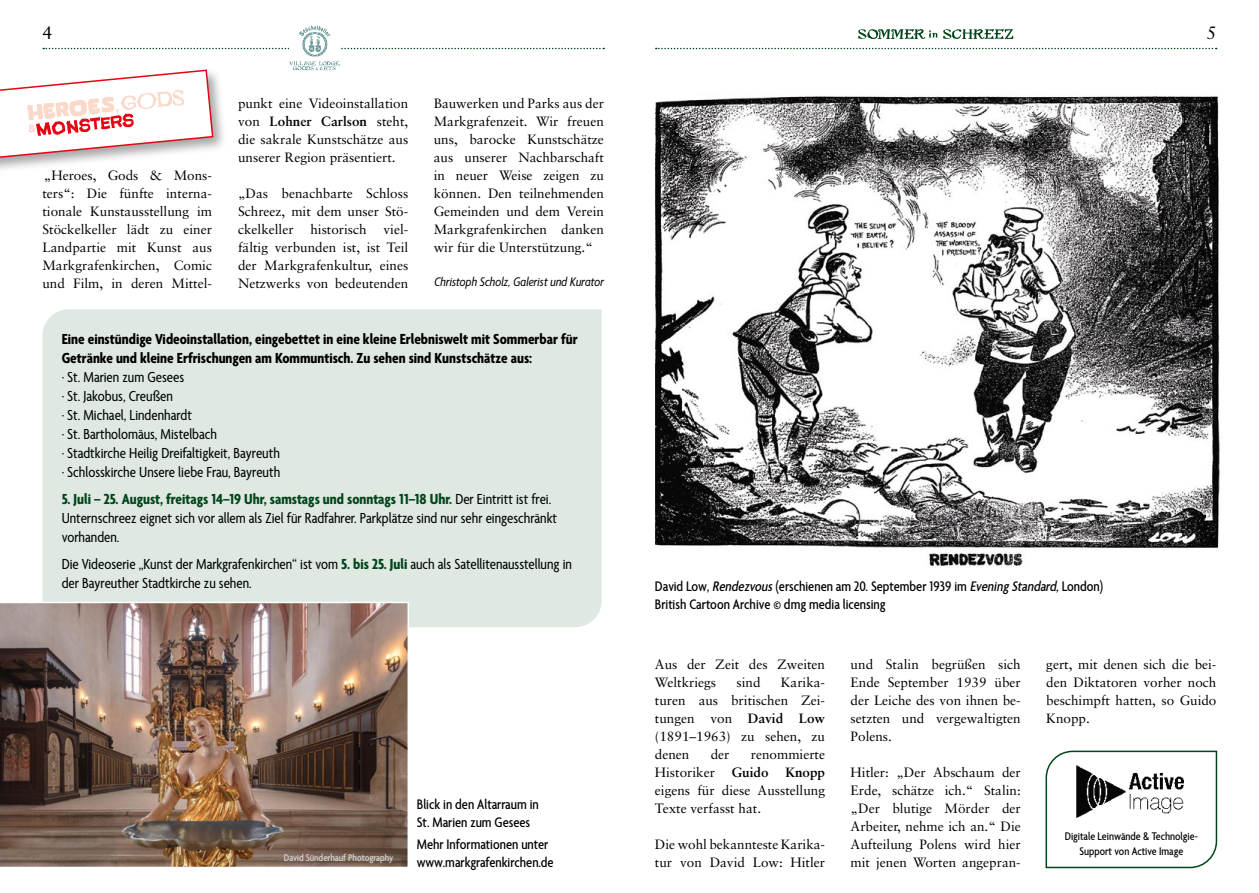
<style>
.page{position:relative;width:1259px;height:893px;background:#fff}
.page>*{position:absolute;margin:0;border:0;box-sizing:border-box;transform-origin:0 0}
.t1{font:18px "Sabon LT Pro";color:#000}
.t2{font:15.75px/18.9px "Agenda One Condensed";color:#000}
.t3{font:700 15.75px/18.9px "Agenda One Condensed";color:#000}
.t4{font:500 15px/18px "Agenda One Condensed";color:#000}
.t5{font:13.5px/18px "Sabon LT Pro";color:#000;text-align:justify}
.t6{font:italic 13.5px "Agenda One Condensed";color:#000}
.t7{font:500 12px/15px "Agenda One Condensed";color:#000;text-align:center}
.t8{font:500 10.5px "Agenda One Condensed";color:#dadada}
.s1{font-weight:700}
.s2{font-weight:700;color:#00451a}
.s3{font-style:italic}
</style>
<div class="page">
<svg style="left:656px;top:48px;width:560px;height:1px"></svg>
<svg style="left:858px;top:29px;width:155px;height:10px"></svg>
<img style="left:655px;top:96px;width:565px;height:470px">
<div style="left:42px;top:309px;width:559px;height:318px;background:#dfe8e1"></div>
<svg style="left:1045px;top:750px;width:173px;height:119px"></svg>
<svg style="left:0;top:26px;width:604px;height:138px"></svg>
<img style="left:0;top:602px;width:409px;height:265px">
<h1 class="t1" style="left:43px;top:22px;width:12px">4</h1>
<h1 class="t1" style="left:1206px;top:22px;width:12px">5</h1>
<p class="t5" style="left:42px;top:166px;width:171px">„Heroes, Gods &amp; Mons&shy;ters“: Die fünfte interna&shy;tionale Kunstausstellung im Stöckelkeller lädt zu einer Landpartie mit Kunst aus Markgrafenkirchen, Comic und Film, in deren Mittel-</p>
<p class="t5" style="left:238px;top:94px;width:172px">punkt eine Videoinstallation von <span class="s1">Lohner Carlson</span> steht, die sakrale Kunstschätze aus unserer Region präsentiert.</p>
<p class="t5" style="left:238px;top:184px;width:172px">„Das benachbarte Schloss Schreez, mit dem unser Stö&shy;ckelkeller historisch viel&shy;fältig verbunden ist, ist Teil der Markgrafenkultur, eines Netzwerks von bedeutenden</p>
<p class="t5" style="left:434px;top:94px;width:172px">Bauwerken und Parks aus der Markgrafenzeit. Wir freuen uns, barocke Kunstschätze aus unserer Nachbarschaft in neuer Weise zeigen zu können. Den teilnehmenden Gemeinden und dem Verein Markgrafenkirchen danken wir für die Unterstützung.“</p>
<p class="t6" style="left:434px;top:275px;width:171px">Christoph Scholz, Galerist und Kurator</p>
<p class="t3" style="left:62px;top:330px;width:517px">Eine einstündige Videoinstallation, eingebettet in eine kleine Erlebniswelt mit Sommerbar für<br>Getränke und kleine Erfrischungen am Kommuntisch. Zu sehen sind Kunstschätze aus:</p>
<p class="t2" style="left:62px;top:368px;width:220px">· St. Marien zum Gesees<br>· St. Jakobus, Creußen<br>· St. Michael, Lindenhardt<br>· St. Bartholomäus, Mistelbach<br>· Stadtkirche Heilig Dreifaltigkeit, Bayreuth · Schlosskirche Unsere liebe Frau, Bayreuth</p>
<p class="t2" style="left:62px;top:490px;width:497px"><span class="s2">5. Juli – 25. August, freitags 14–19 Uhr, samstags und sonntags 11–18 Uhr.</span> Der Eintritt ist frei.<br>Unternschreez eignet sich vor allem als Ziel für Radfahrer. Parkplätze sind nur sehr eingeschränkt vorhanden.</p>
<p class="t2" style="left:62px;top:555px;width:512px">Die Videoserie „Kunst der Markgrafenkirchen“ ist vom <span class="s2">5. bis 25. Juli</span> auch als Satellitenausstellung in der Bayreuther Stadtkirche zu sehen.</p>
<p class="t8" style="left:284px;top:852px;width:111px">David Sünderhauf Photography</p>
<p class="t4" style="left:417px;top:796px;width:123px">Blick in den Altarraum in<br>St. Marien zum Gesees</p>
<p class="t4" style="left:417px;top:836px;width:138px">Mehr Informationen unter www.markgrafenkirchen.de</p>
<p class="t4" style="left:655px;top:578px;width:450px">David Low, <span class="s3">Rendezvous</span>(erschienen am 20. September 1939 im <span class="s3">Evening Standard,</span>London)<br>British Cartoon Archive © dmg media licensing</p>
<p class="t5" style="left:655px;top:655px;width:172px">Aus der Zeit des Zweiten<br>Weltkriegs</p>
<p class="t5" style="left:655px;top:673px;width:172px;text-indent:126px">Karika&shy;turen aus britischen Zei&shy;tungen von <span class="s1">David Low </span>(1891–1963) zu sehen, zu denen</p>
<p class="t5" style="left:736px;top:673px;width:26px">sind</p>
<p class="t5" style="left:711px;top:745px;width:20px">der</p>
<p class="t5" style="left:655px;top:745px;width:172px;text-indent:96px">renommierte Historiker <span class="s1">Guido Knopp </span>eigens für diese Ausstellung Texte verfasst hat.</p>
<p class="t5" style="left:655px;top:835px;width:172px">Die wohl bekannteste Karika&shy;tur von David Low: Hitler</p>
<p class="t5" style="left:850px;top:655px;width:172px">und Stalin begrüßen sich Ende September 1939 über der Leiche des von ihnen be&shy;setzten und vergewaltigten Polens.</p>
<p class="t5" style="left:850px;top:763px;width:172px">Hitler: „Der Abschaum der Erde, schätze ich.“ Stalin: „Der blutige Mörder der Arbeiter, nehme ich an.“ Die Aufteilung Polens wird hier mit jenen Worten angepran-</p>
<p class="t5" style="left:1046px;top:655px;width:172px">gert, mit denen sich die bei&shy;den Diktatoren vorher noch beschimpft hatten, so Guido Knopp.</p>
<p class="t7" style="left:1064px;top:829px;width:135px">Digitale Leinwände &amp; Technolgie-<br>Support von Active Image</p>
</div>
